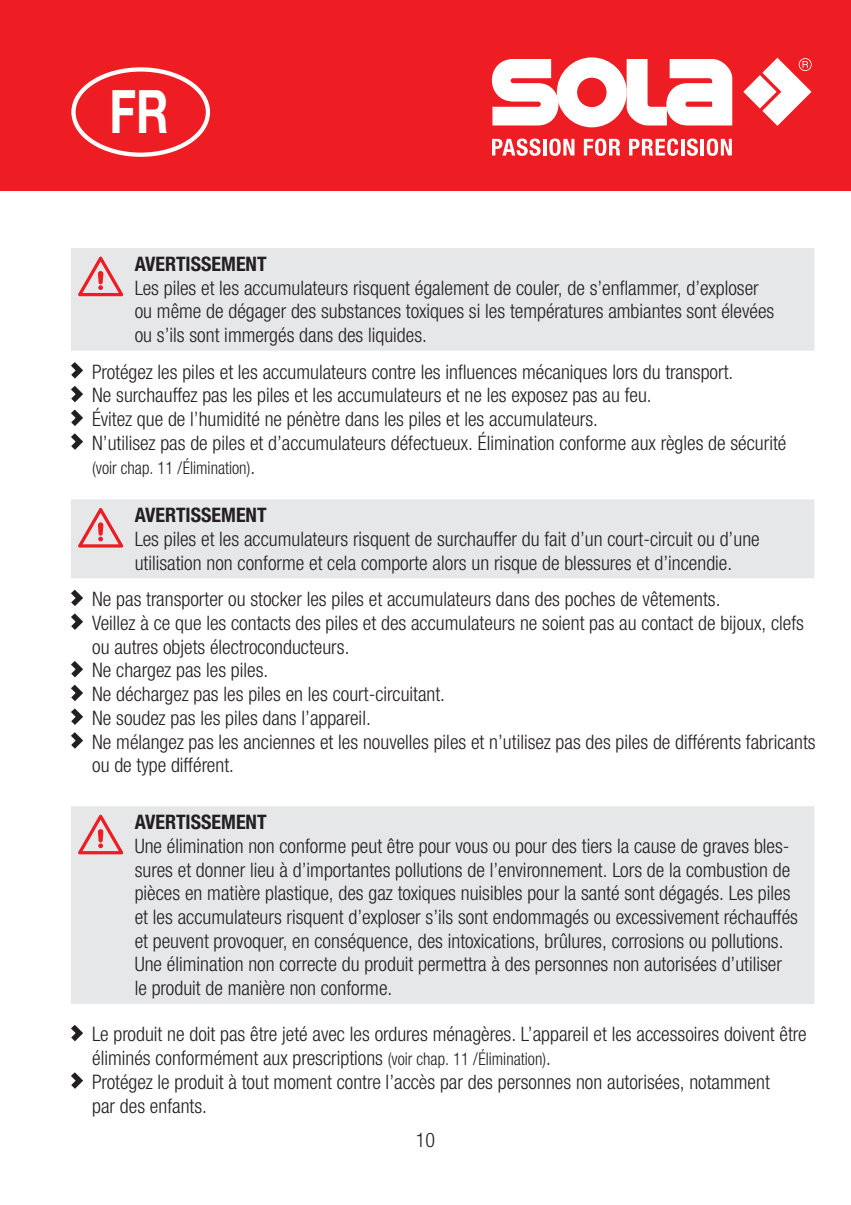
<style>
.page{position:relative;width:851px;height:1205px;background:#fff}
.page>*{position:absolute;margin:0;border:0;box-sizing:border-box;transform-origin:0 0}
.t1{font:700 60px "Helvetica Neue LTW1 G";color:#fff;scale:.75 1}
.t2{font:300 condensed 20px/23.8px "Helvetica Neue LTW1 G";color:#231f20}
.t3{font:700 condensed 20px "Helvetica Neue LTW1 G";color:#231f20}
.t4{font:300 condensed 17.5px "Helvetica Neue LTW1 G";color:#231f20;scale:.95 1}
.s1{font-size:20px}
.s2{font-size:17.5px}
</style>
<div class="page">
<div style="left:0;top:0;width:850px;height:191px;background:#ee1d23"></div>
<svg style="left:491px;top:57px;width:241px;height:70px"></svg>
<svg style="left:743px;top:58px;width:68px;height:68px"></svg>
<svg style="left:492px;top:139px;width:48px;height:17px"></svg>
<hr style="left:543px;top:139px;width:3px;height:16px;background:#fff">
<svg style="left:549px;top:139px;width:25px;height:17px"></svg>
<svg style="left:583px;top:139px;width:37px;height:17px"></svg>
<svg style="left:629px;top:139px;width:49px;height:17px"></svg>
<hr style="left:681px;top:139px;width:3px;height:16px;background:#fff">
<svg style="left:686px;top:139px;width:11px;height:17px"></svg>
<hr style="left:700px;top:139px;width:3px;height:16px;background:#fff">
<svg style="left:706px;top:139px;width:25px;height:17px"></svg>
<div style="left:71px;top:67px;width:139px;height:90px;border:4px solid #fff;border-radius:50%"></div>
<div style="left:71px;top:248px;width:743px;height:103px;background:#e6e7e9"></div>
<svg style="left:78px;top:257px;width:45px;height:39px;background:#e8b0b3"></svg>
<svg style="left:71px;top:362px;width:12px;height:16px"></svg>
<svg style="left:71px;top:386px;width:12px;height:16px"></svg>
<svg style="left:71px;top:409px;width:12px;height:17px"></svg>
<svg style="left:71px;top:433px;width:12px;height:17px"></svg>
<div style="left:71px;top:499px;width:743px;height:79px;background:#e6e7e9"></div>
<svg style="left:78px;top:508px;width:45px;height:39px;background:#e8b2b5"></svg>
<svg style="left:71px;top:590px;width:12px;height:16px"></svg>
<svg style="left:71px;top:613px;width:12px;height:17px"></svg>
<svg style="left:71px;top:661px;width:12px;height:16px"></svg>
<svg style="left:71px;top:685px;width:12px;height:16px"></svg>
<svg style="left:71px;top:708px;width:12px;height:17px"></svg>
<svg style="left:71px;top:732px;width:12px;height:17px"></svg>
<div style="left:71px;top:806px;width:743px;height:198px;background:#e6e7e9"></div>
<svg style="left:78px;top:815px;width:45px;height:39px;background:#e8b1b4"></svg>
<svg style="left:71px;top:1025px;width:12px;height:16px"></svg>
<svg style="left:71px;top:1072px;width:12px;height:17px"></svg>
<h1 class="t1" style="left:109px;top:75px;width:80px">FR</h1>
<p class="t3" style="left:135px;top:252px;width:133px">AVERTISSEMENT</p>
<p class="t2" style="left:135px;top:276px;width:641px">Les piles et les accumulateurs risquent également de couler, de s’enflammer, d’exploser ou même de dégager des substances toxiques si les températures ambiantes sont élevées ou s’ils sont immergés dans des liquides.</p>
<p class="t2" style="left:92px;top:360px;width:695px">Protégez les piles et les accumulateurs contre les influences mécaniques lors du transport.<br>Ne surchauffez pas les piles et les accumulateurs et ne les exposez pas au feu.<br>Évitez que de l’humidité ne pénètre dans les piles et les accumulateurs.<br>N’utilisez pas de piles et d’accumulateurs défectueux. Élimination conforme aux règles de sécurité</p>
<p class="t4" style="left:92px;top:457px;width:173px">(voir chap. 11 /Élimination)<span class="s1">.</span></p>
<p class="t3" style="left:135px;top:503px;width:133px">AVERTISSEMENT</p>
<p class="t2" style="left:135px;top:527px;width:626px">Les piles et les accumulateurs risquent de surchauffer du fait d’un court-circuit ou d’une utilisation non conforme et cela comporte alors un risque de blessures et d’incendie.</p>
<p class="t2" style="left:92px;top:587px;width:724px">Ne pas transporter ou stocker les piles et accumulateurs dans des poches de vêtements.<br>Veillez à ce que les contacts des piles et des accumulateurs ne soient pas au contact de bijoux, clefs ou autres objets électroconducteurs.<br>Ne chargez pas les piles.<br>Ne déchargez pas les piles en les court-circuitant.<br>Ne soudez pas les piles dans l’appareil.<br>Ne mélangez pas les anciennes et les nouvelles piles et n’utilisez pas des piles de différents fabricants ou de type différent.</p>
<p class="t3" style="left:135px;top:810px;width:133px">AVERTISSEMENT</p>
<p class="t2" style="left:135px;top:834px;width:664px">Une élimination non conforme peut être pour vous ou pour des tiers la cause de graves bles&shy;sures et donner lieu à d’importantes pollutions de l’environnement. Lors de la combustion de pièces en matière plastique, des gaz toxiques nuisibles pour la santé sont dégagés. Les piles et les accumulateurs risquent d’exploser s’ils sont endommagés ou excessivement réchauffés et peuvent provoquer, en conséquence, des intoxications, brûlures, corrosions ou pollutions.<br>Une élimination non correcte du produit permettra à des personnes non autorisées d’utiliser le produit de manière non conforme.</p>
<p class="t2" style="left:92px;top:1022px;width:716px">Le produit ne doit pas être jeté avec les ordures ménagères. L’appareil et les accessoires doivent être éliminés conformément aux prescriptions <span class="s2">(voir chap. 11 /Élimination)</span>.<br>Protégez le produit à tout moment contre l’accès par des personnes non autorisées, notamment<br>par des enfants.</p>
<p class="t2" style="left:416px;top:1128px;width:21px">10</p>
</div>
